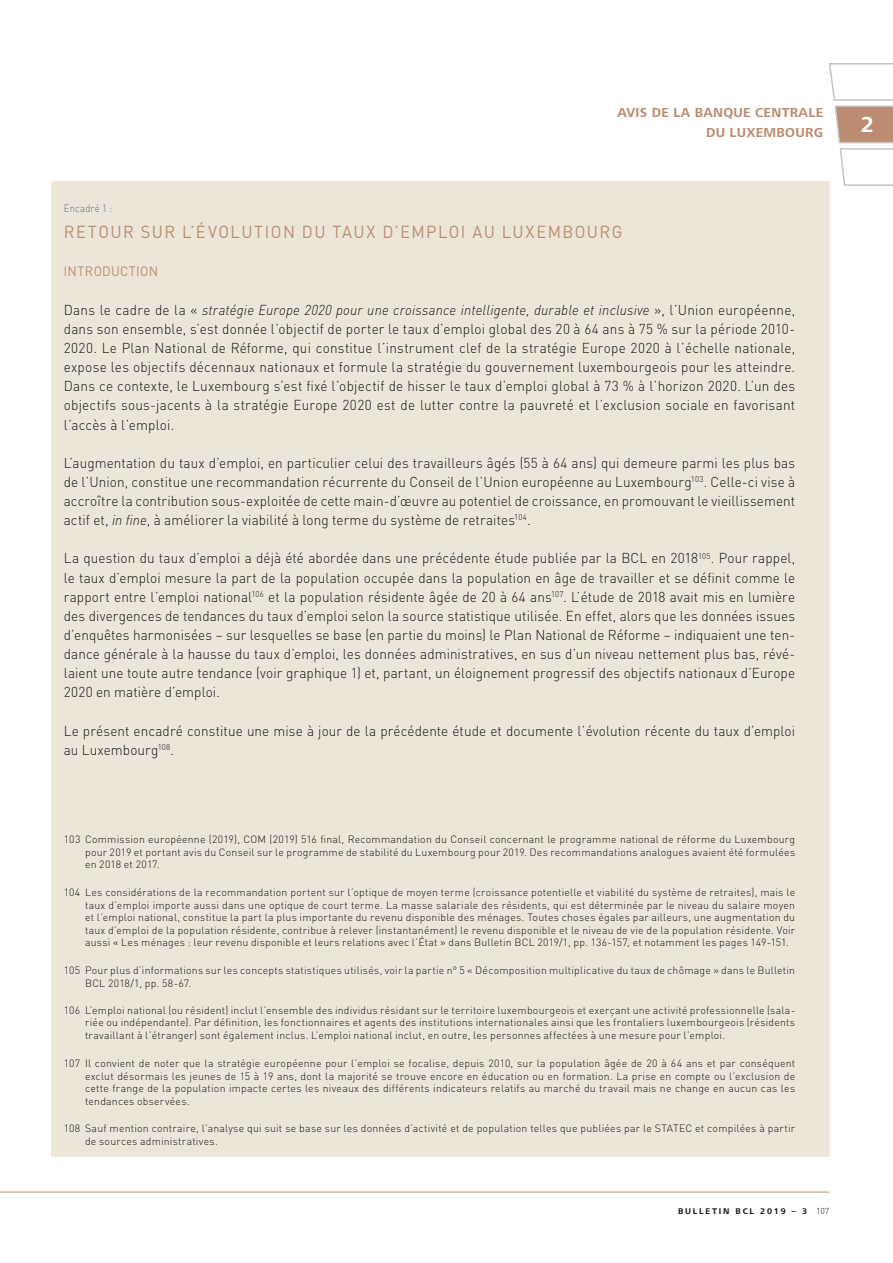
<style>
.page{position:relative;width:893px;height:1263px;background:#fff}
.page>*{position:absolute;margin:0;border:0;box-sizing:border-box;transform-origin:0 0}
.t1{font:700 22.5px "Frutiger Next LTW1 G";color:#fff}
.t2{font:17.25px "DIN Pro";letter-spacing:.085em;color:#bc8c70;scale:.95 1}
.t3{font:300 14.25px/19.2px "DIN Pro";letter-spacing:.01em;color:#151616;text-align:justify;scale:.95 1}
.t4{font:700 13.5px/19.5px "Frutiger Next LTW1 G";letter-spacing:.02em;color:#bc8c70;text-align:right}
.t5{font:13.5px "DIN Pro";letter-spacing:.02em;color:#bc8c70;scale:.95 1}
.t6{font:300 10.5px/12.6px "DIN Pro";letter-spacing:.02em;color:#151616;text-align:justify}
.t7{font:300 10.5px "DIN Pro";letter-spacing:.025em;color:#637077;scale:.9 1}
.t8{font:700 8.55px "Frutiger Next LTW1 G";letter-spacing:.21em;color:#151616}
.s1{font-style:italic}
.s2{font-family:"DIN Pro";font-weight:300}
</style>
<div class="page">
<hr style="left:0;top:1192px;width:829px;height:1px;background:#bc8c70">
<svg style="left:828px;top:63px;width:65px;height:124px"></svg>
<div style="left:51px;top:181px;width:778px;height:976px;background:#ebe6d7"></div>
<p class="t4" style="left:617px;top:104px;width:207px">AVIS DE LA BANQUE CENTRALE<br>DU LUXEMBOURG</p>
<h1 class="t1" style="left:861px;top:111px;width:15px">2</h1>
<p class="t7" style="left:64px;top:201px;width:55px">Encadré 1 :</p>
<h2 class="t2" style="left:64px;top:220px;width:589px">RETOUR SUR L’ÉVOLUTION DU TAUX D’EMPLOI AU LUXEMBOURG</h2>
<p class="t5" style="left:64px;top:262px;width:101px">INTRODUCTION</p>
<p class="t3" style="left:64px;top:299px;width:771px">Dans le cadre de la « <span class="s1">stratégie Europe 2020 pour une croissance intelligente, durable et inclusive</span> », l’Union européenne, dans son ensemble, s’est donnée l’objectif de porter le taux d’emploi global des 20 à 64 ans à 75 % sur la période 2010- 2020. Le Plan National de Réforme, qui constitue l’instrument clef de la stratégie Europe 2020 à l’échelle nationale, expose les objectifs décennaux nationaux et formule la stratégie du gouvernement luxembourgeois pour les atteindre.<br>Dans ce contexte, le Luxembourg s’est fixé l’objectif de hisser le taux d’emploi global à 73 % à l’horizon 2020. L’un des objectifs sous-jacents à la stratégie Europe 2020 est de lutter contre la pauvreté et l’exclusion sociale en favorisant l’accès à l’emploi.</p>
<p class="t3" style="left:64px;top:452px;width:771px">L’augmentation du taux d’emploi, en particulier celui des travailleurs âgés (55 à 64 ans) qui demeure parmi les plus bas de l’Union, constitue une recommandation récurrente du Conseil de l’Union européenne au Luxembourg<sup>103</sup>. Celle-ci vise à accroître la contribution sous-exploitée de cette main-d’œuvre au potentiel de croissance, en promouvant le vieillissement actif et, <span class="s1">in fine</span>, à améliorer la viabilité à long terme du système de retraites<sup>104</sup>.</p>
<p class="t3" style="left:64px;top:548px;width:771px">La question du taux d’emploi a déjà été abordée dans une précédente étude publiée par la BCL en 2018<sup>105</sup>. Pour rappel, le taux d’emploi mesure la part de la population occupée dans la population en âge de travailler et se définit comme le rapport entre l’emploi national<sup>106</sup> et la population résidente âgée de 20 à 64 ans<sup>107</sup>. L’étude de 2018 avait mis en lumière des divergences de tendances du taux d’emploi selon la source statistique utilisée. En effet, alors que les données issues d’enquêtes harmonisées – sur lesquelles se base (en partie du moins) le Plan National de Réforme – indiquaient une ten&shy;dance générale à la hausse du taux d’emploi, les données administratives, en sus d’un niveau nettement plus bas, révé&shy;laient une toute autre tendance (voir graphique 1) et, partant, un éloignement progressif des objectifs nationaux d’Europe 2020 en matière d’emploi.</p>
<h3 class="t3" style="left:64px;top:720px;width:771px">Le présent encadré constitue une mise à jour de la précédente étude et documente l’évolution récente du taux d’emploi au Luxembourg<sup>108</sup>.</h3>
<p class="t6" style="left:85px;top:832px;width:712px;text-indent:-21px">103 Commission européenne (2019), COM (2019) 516 final, Recommandation du Conseil concernant le programme national de réforme du Luxembourg pour 2019 et portant avis du Conseil sur le programme de stabilité du Luxembourg pour 2019. Des recommandations analogues avaient été formulées en 2018 et 2017.</p>
<p class="t6" style="left:85px;top:885px;width:712px;text-indent:-21px">104 Les considérations de la recommandation portent sur l’optique de moyen terme (croissance potentielle et viabilité du système de retraites), mais le taux d’emploi importe aussi dans une optique de court terme. La masse salariale des résidents, qui est déterminée par le niveau du salaire moyen et l’emploi national, constitue la part la plus importante du revenu disponible des ménages. Toutes choses égales par ailleurs, une augmentation du taux d’emploi de la population résidente, contribue à relever (instantanément) le revenu disponible et le niveau de vie de la population résidente. Voir aussi « Les ménages : leur revenu disponible et leurs relations avec l’État » dans Bulletin BCL 2019/1, pp. 136-157, et notamment les pages 149-151.</p>
<p class="t6" style="left:85px;top:963px;width:712px;text-indent:-21px">105 Pour plus d’informations sur les concepts statistiques utilisés, voir la partie n° 5 « Décomposition multiplicative du taux de chômage » dans le Bulletin<br>BCL 2018/1, pp. 58-67.</p>
<p class="t6" style="left:85px;top:1003px;width:712px;text-indent:-21px">106 L’emploi national (ou résident) inclut l’ensemble des individus résidant sur le territoire luxembourgeois et exerçant une activité professionnelle (sala&shy;riée ou indépendante). Par définition, les fonctionnaires et agents des institutions internationales ainsi que les frontaliers luxembourgeois (résidents travaillant à l’étranger) sont également inclus. L’emploi national inclut, en outre, les personnes affectées à une mesure pour l’emploi.</p>
<p class="t6" style="left:85px;top:1056px;width:712px;text-indent:-21px">107 Il convient de noter que la stratégie européenne pour l’emploi se focalise, depuis 2010, sur la population âgée de 20 à 64 ans et par conséquent exclut désormais les jeunes de 15 à 19 ans, dont la majorité se trouve encore en éducation ou en formation. La prise en compte ou l’exclusion de cette frange de la population impacte certes les niveaux des différents indicateurs relatifs au marché du travail mais ne change en aucun cas les tendances observées.</p>
<p class="t6" style="left:85px;top:1121px;width:712px;text-indent:-21px">108 Sauf mention contraire, l’analyse qui suit se base sur les données d’activité et de population telles que publiées par le STATEC et compilées à partir de sources administratives.</p>
<p class="t8" style="left:678px;top:1206px;width:153px">BULLETIN BCL 2019 – 3 <span class="s2">107</span></p>
</div>
